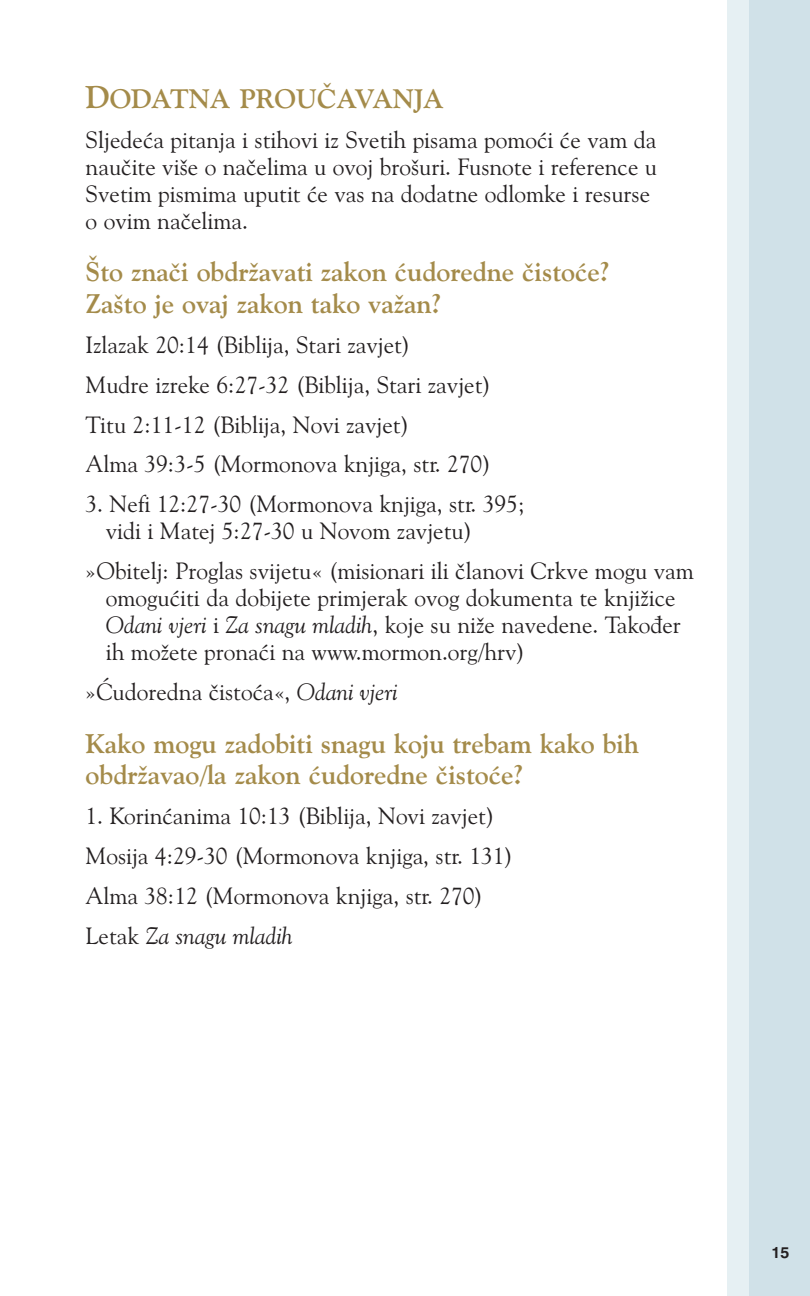
<style>
.page{position:relative;width:810px;height:1296px;background:#fff}
.page>*{position:absolute;margin:0;border:0;box-sizing:border-box;transform-origin:0 0}
.t1{font:700 27px/31.5px "Goudy Croatian";color:#a48b4a}
.t2{font:700 26.78px "Goudy Croatian";color:#a48b4a}
.t3{font:23.62px/27px "Goudy Croatian Roman";color:#231f20}
.t4{font:italic 23.62px "Goudy Croatian";color:#231f20}
.t5{font:700 15.75px "Swiss Croatian";color:#231f20}
.s1{font-size:31.5px}
.s2{font-family:"Goudy Croatian";font-style:italic}
.s3{font-family:"Goudy Croatian Roman";font-style:normal}
</style>
<div class="page">
<svg style="left:727px;top:0;width:83px;height:1296px;background:#d5e4ea"></svg>
<p class="t2" style="left:86px;top:88px;width:359px"><span class="s1">D</span>ODATNA PROUÇAVANJA</p>
<p class="t3" style="left:86px;top:128px;width:573px">Sljedeña pitanja i stihovi iz Svetih pisama pomoñi ñe vam da nauçite viøe o naçelima u ovoj broøuri. Fusnote i reference u Svetim pismima uputit ñe vas na dodatne odlomke i resurse o ovim naçelima.</p>
<p class="t1" style="left:86px;top:258px;width:526px">Øto znaçi obdrœavati zakon ñudoredne çistoñe?<br>Zaøto je ovaj zakon tako vaœan?</p>
<p class="t3" style="left:86px;top:326px;width:407px;line-height:40.1px">Izlazak 20:14 (Biblija, Stari zavjet)<br>Mudre izreke 6:27-32 (Biblija, Stari zavjet)<br>Titu 2:11-12 (Biblija, Novi zavjet)<br>Alma 39:3-5 (Mormonova knjiga, str. 270)</p>
<p class="t3" style="left:106px;top:493px;width:420px;text-indent:-20px">3. Nefi 12:27-30 (Mormonova knjiga, str. 395; vidi i Matej 5:27-30 u Novom zavjetu)</p>
<p class="t3" style="left:106px;top:559px;width:590px;text-indent:-20px">»Obitelj: Proglas svijetu« (misionari ili çlanovi Crkve mogu vam omoguñiti da dobijete primjerak ovog dokumenta te knjiœice <span class="s2">Odani vjeri</span> i <span class="s2">Za snagu mladih</span>, koje su niœe navedene. Takoÿer ih moœete pronañi na www.mormon.org/hrv)</p>
<p class="t3" style="left:86px;top:680px;width:314px">»Ñudoredna çistoña«, <span class="s2">Odani vjeri</span></p>
<p class="t1" style="left:86px;top:730px;width:555px">Kako mogu zadobiti snagu koju trebam kako bih obdrœavao/la zakon ñudoredne çistoñe?</p>
<p class="t3" style="left:86px;top:798px;width:429px;line-height:40.1px">1. Korinñanima 10:13 (Biblija, Novi zavjet)<br>Mosija 4:29-30 (Mormonova knjiga, str. 131)<br>Alma 38:12 (Mormonova knjiga, str. 270)</p>
<p class="t4" style="left:86px;top:927px;width:209px"><span class="s3">Letak</span> Za snagu mladih</p>
<p class="t5" style="left:771px;top:1246px;width:19px">15</p>
</div>
